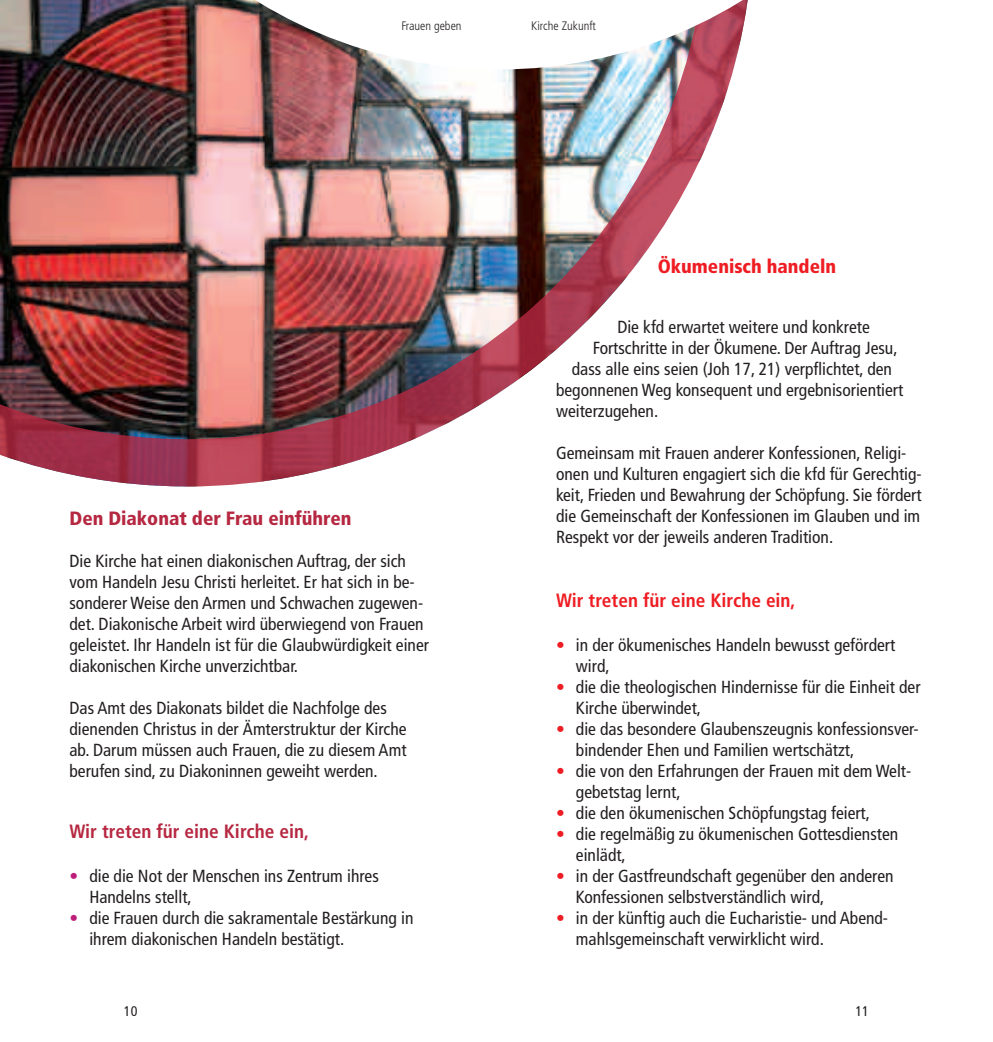
<style>
.page{position:relative;width:993px;height:1042px;background:#fff}
.page>*{position:absolute;margin:0;border:0;box-sizing:border-box;transform-origin:0 0}
.t1{font:900 condensed 19.25px "Frutiger";color:#b62841}
.t2{font:700 condensed 19.25px "Frutiger";color:#b62841}
.t3{font:700 condensed 19.25px "Frutiger";color:#ee1d23}
.t4{font:900 condensed 19.25px "Frutiger";color:#ee1d23}
.t5{font:condensed 17.5px/21px "Frutiger";color:#231f20}
.t6{font:condensed 14px "Frutiger";color:#231f20}
.t7{font:300 condensed 12.25px "Frutiger";color:#231f20}
.s1{color:#be1e79}
.s2{color:#ee1d23}
</style>
<div class="page">
<img style="left:0;top:0;width:734px;height:486px">
<img style="left:36px;top:0;width:712px;height:69px">
<p class="t7" style="left:401px;top:19px;width:62px">Frauen geben</p>
<p class="t7" style="left:531px;top:19px;width:66px">Kirche Zukunft</p>
<p class="t7" style="left:387px;top:19px;width:75px">Eckpunktepapier</p>
<p class="t7" style="left:531px;top:19px;width:84px">Gesundheitspolitik</p>
<p class="t4" style="left:657px;top:255px;width:180px">Ökumenisch handeln</p>
<p class="t1" style="left:69px;top:507px;width:283px">Den Diakonat der Frau einführen</p>
<p class="t5" style="left:69px;top:551px;width:361px">Die Kirche hat einen diakonischen Auftrag, der sich vom Handeln Jesu Christi herleitet. Er hat sich in be&shy;sonderer Weise den Armen und Schwachen zugewen&shy;det. Diakonische Arbeit wird überwiegend von Frauen geleistet. Ihr Handeln ist für die Glaubwürdigkeit einer diakonischen Kirche unverzichtbar.</p>
<p class="t5" style="left:69px;top:698px;width:338px">Das Amt des Diakonats bildet die Nachfolge des dienenden Christus in der Ämterstruktur der Kirche ab. Darum müssen auch Frauen, die zu diesem Amt berufen sind, zu Diakoninnen geweiht werden.</p>
<p class="t2" style="left:69px;top:820px;width:241px">Wir treten für eine Kirche ein,</p>
<p class="t5" style="left:89px;top:866px;width:291px;text-indent:-20px"><span class="s1">•</span> die die Not der Menschen ins Zentrum ihres<br>Handelns stellt,</p>
<p class="t5" style="left:89px;top:908px;width:325px;text-indent:-20px"><span class="s1">•</span> die Frauen durch die sakramentale Bestärkung in ihrem diakonischen Handeln bestätigt.</p>
<p class="t5" style="left:617px;top:316px;width:254px">Die kfd erwartet weitere und konkrete</p>
<p class="t5" style="left:592px;top:337px;width:306px">Fortschritte in der Ökumene. Der Auftrag Jesu,</p>
<p class="t5" style="left:571px;top:358px;width:321px">dass alle eins seien (Joh 17, 21) verpflichtet, den</p>
<p class="t5" style="left:556px;top:379px;width:348px">begonnenen Weg konsequent und ergebnisorientiert</p>
<p class="t5" style="left:556px;top:400px;width:104px">weiterzugehen.</p>
<p class="t5" style="left:556px;top:442px;width:367px">Gemeinsam mit Frauen anderer Konfessionen, Religi&shy;onen und Kulturen engagiert sich die kfd für Gerechtig&shy;keit, Frieden und Bewahrung der Schöpfung. Sie fördert die Gemeinschaft der Konfessionen im Glauben und im Respekt vor der jeweils anderen Tradition.</p>
<p class="t3" style="left:556px;top:589px;width:241px">Wir treten für eine Kirche ein,</p>
<p class="t5" style="left:575px;top:635px;width:321px;text-indent:-20px"><span class="s2">•</span> in der ökumenisches Handeln bewusst gefördert wird,</p>
<p class="t5" style="left:575px;top:677px;width:346px;text-indent:-20px"><span class="s2">•</span> die die theologischen Hindernisse für die Einheit der<br>Kirche überwindet,</p>
<p class="t5" style="left:575px;top:719px;width:344px;text-indent:-20px"><span class="s2">•</span> die das besondere Glaubenszeugnis konfessionsver&shy;bindender Ehen und Familien wertschätzt,</p>
<p class="t5" style="left:575px;top:761px;width:337px;text-indent:-20px"><span class="s2">•</span> die von den Erfahrungen der Frauen mit dem Welt&shy;gebetstag lernt,</p>
<p class="t5" style="left:556px;top:803px;width:315px"><span class="s2">•</span> die den ökumenischen Schöpfungstag feiert,</p>
<p class="t5" style="left:575px;top:824px;width:324px;text-indent:-20px"><span class="s2">•</span> die regelmäßig zu ökumenischen Gottesdiensten einlädt,</p>
<p class="t5" style="left:575px;top:866px;width:319px;text-indent:-20px"><span class="s2">•</span> in der Gastfreundschaft gegenüber den anderen<br>Konfessionen selbstverständlich wird,</p>
<p class="t5" style="left:575px;top:908px;width:313px;text-indent:-20px"><span class="s2">•</span> in der künftig auch die Eucharistie- und Abend&shy;mahlsgemeinschaft verwirklicht wird.</p>
<p class="t6" style="left:124px;top:1003px;width:15px">10</p>
<p class="t6" style="left:855px;top:1003px;width:15px">11</p>
</div>
